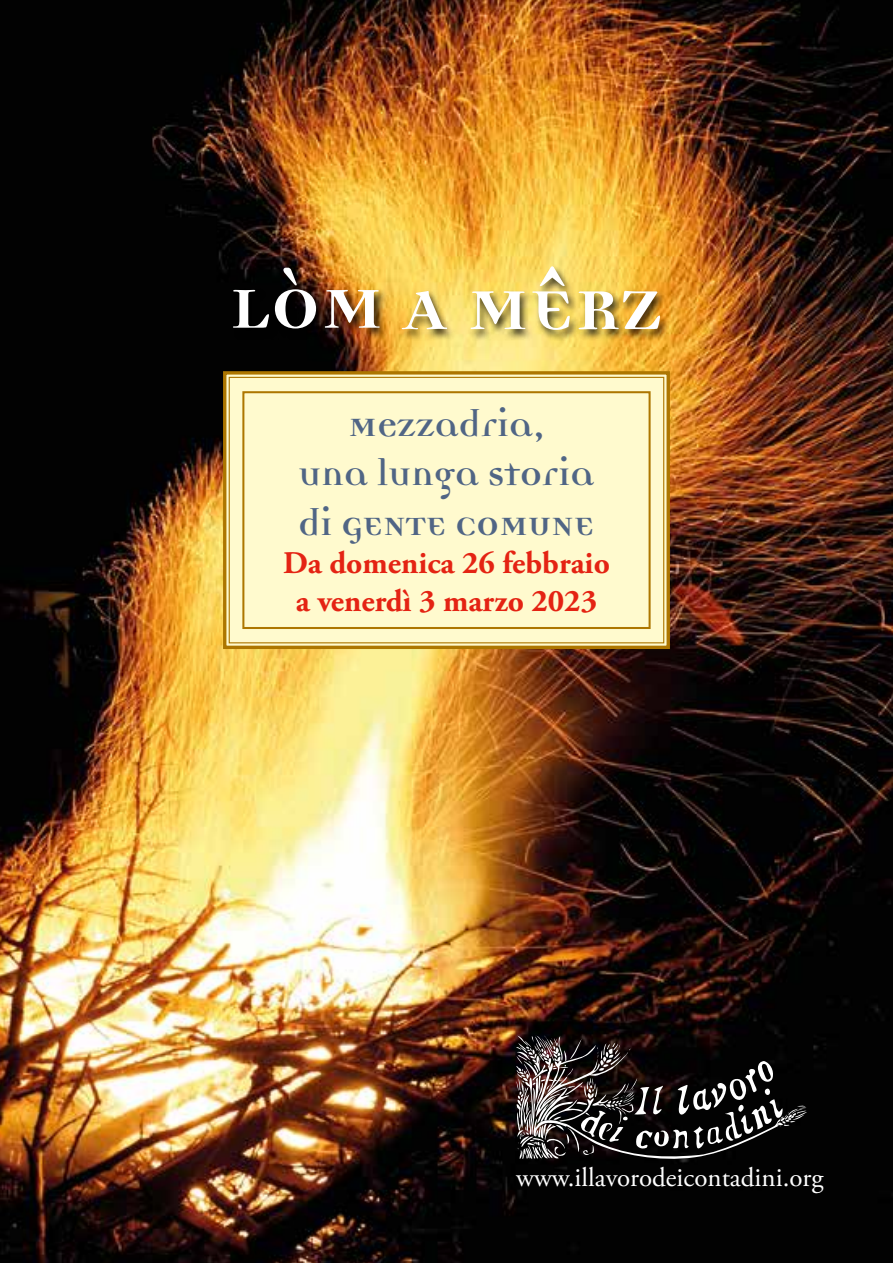
<style>
.page{position:relative;width:893px;height:1263px;background:#fff}
.page>*{position:absolute;margin:0;border:0;box-sizing:border-box;transform-origin:0 0}
.t1{font:700 40.5px/49.5px "Democratica";color:#506585;text-align:center}
.t2{font:700 31.5px/37.8px "Adobe Garamond Pro";color:#e42313;text-align:center}
.t3{font:27px "Adobe Garamond Pro";color:#fff}
</style>
<div class="page">
<img style="left:0;top:0;width:893px;height:1263px">
<svg style="left:516px;top:1035px;width:291px;height:127px;background:#312d2d"></svg>
<div style="left:232px;top:266px;width:159px;height:74px;background:#000;opacity:.75"></div>
<img style="left:233px;top:268px;width:147px;height:60px">
<div style="left:399px;top:264px;width:271px;height:77px;background:#000;opacity:.75"></div>
<img style="left:402px;top:266px;width:258px;height:64px">
<svg style="left:221px;top:369px;width:451px;height:282px;background:#f9f1c1"></svg>
<div style="left:229px;top:377px;width:435px;height:266px;border:1px solid #ad7600"></div>
<div style="left:242px;top:391px;width:409px;height:238px;border:2px solid #ad7600"></div>
<p class="t1" style="left:299px;top:403px;width:297px">Mezzadria,<br>una lunga storia di GENTE COMUNE</p>
<p class="t2" style="left:283px;top:544px;width:328px">Da domenica 26 febbraio a venerdì 3 marzo 2023</p>
<p class="t3" style="left:516px;top:1162px;width:309px">www.illavorodeicontadini.org</p>
</div>
